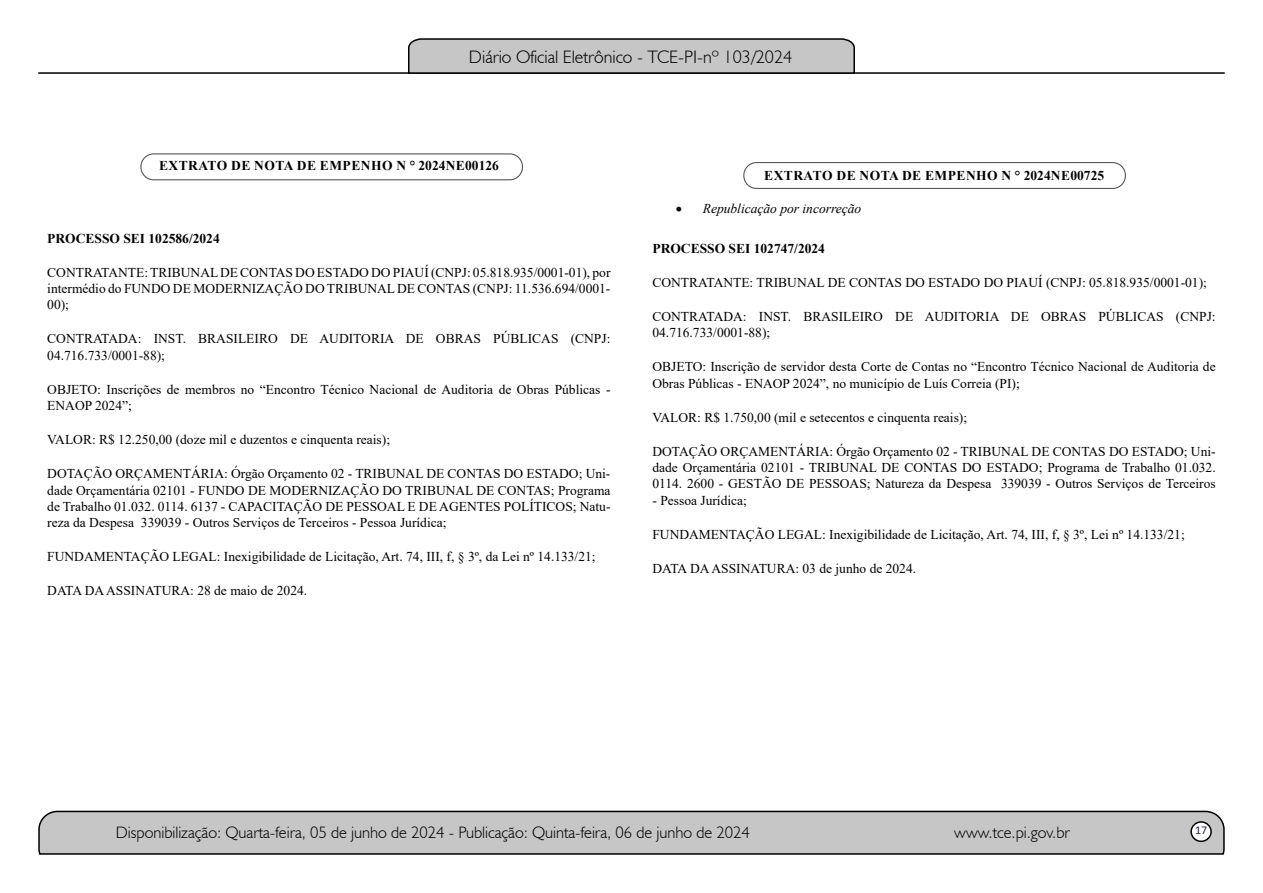
<style>
.page{position:relative;width:1263px;height:893px;background:#fff}
.page>*{position:absolute;margin:0;border:0;box-sizing:border-box;transform-origin:0 0}
.t1{font:300 18px "Humanist 521 BT";color:#000}
.t2{font:300 16.5px "Humanist 521 BT";color:#000}
.t3{font:13.5px/16.2px "Times New Roman";color:#000}
.t4{font:700 13.5px "Times New Roman";letter-spacing:.035em;color:#000}
.t5{font:700 13.5px "Times New Roman";color:#000}
.t6{font:italic 13.5px "Times New Roman";color:#000}
.t7{font:12px "Calibri";color:#212d4c}
</style>
<div class="page">
<svg style="left:38px;top:810px;width:1187px;height:45px;background:#b9b9b9"></svg>
<div style="left:1191px;top:822px;width:20px;height:19px;background:#fff;border-radius:50%"></div>
<div style="left:1190px;top:821px;width:22px;height:21px;border:2px solid #000;border-radius:50%"></div>
<hr style="left:38px;top:72px;width:1187px;height:2px;background:#000">
<svg style="left:407px;top:38px;width:449px;height:36px;background:#b4b4b4"></svg>
<div style="left:140px;top:153px;width:383px;height:27px;border:1px solid #575756;border-radius:13px"></div>
<div style="left:743px;top:162px;width:383px;height:27px;border:1px solid #575756;border-radius:13px"></div>
<h1 class="t1" style="left:469px;top:46px;width:325px">Diário Oficial Eletrônico - TCE-PI-nº 103/2024</h1>
<p class="t4" style="left:159px;top:156px;width:341px">EXTRATO DE NOTA DE EMPENHO N ° 2024NE00126</p>
<p class="t5" style="left:47px;top:228px;width:174px">PROCESSO SEI 102586/2024</p>
<p class="t3" style="left:47px;top:264px;width:565px;text-align:justify">CONTRATANTE: TRIBUNAL DE CONTAS DO ESTADO DO PIAUÍ (CNPJ: 05.818.935/0001-01), por intermédio do FUNDO DE MODERNIZAÇÃO DO TRIBUNAL DE CONTAS (CNPJ: 11.536.694/0001- 00);</p>
<p class="t3" style="left:47px;top:330px;width:565px">CONTRATADA: INST. BRASILEIRO DE AUDITORIA DE OBRAS PÚBLICAS (CNPJ:<br>04.716.733/0001-88);</p>
<p class="t3" style="left:47px;top:381px;width:565px">OBJETO: Inscrições de membros no “Encontro Técnico Nacional de Auditoria de Obras Públicas -<br>ENAOP 2024”;</p>
<p class="t3" style="left:47px;top:431px;width:344px">VALOR: R$ 12.250,00 (doze mil e duzentos e cinquenta reais);</p>
<p class="t3" style="left:47px;top:465px;width:565px;text-align:justify">DOTAÇÃO ORÇAMENTÁRIA: Órgão Orçamento 02 - TRIBUNAL DE CONTAS DO ESTADO; Uni&shy;dade Orçamentária 02101 - FUNDO DE MODERNIZAÇÃO DO TRIBUNAL DE CONTAS; Programa de Trabalho 01.032. 0114. 6137 - CAPACITAÇÃO DE PESSOAL E DE AGENTES POLÍTICOS; Natu&shy;reza da Despesa 339039 - Outros Serviços de Terceiros - Pessoa Jurídica;</p>
<p class="t3" style="left:47px;top:548px;width:550px">FUNDAMENTAÇÃO LEGAL: Inexigibilidade de Licitação, Art. 74, III, f, § 3º, da Lei nº 14.133/21;</p>
<p class="t3" style="left:47px;top:582px;width:261px">DATA DA ASSINATURA: 28 de maio de 2024.</p>
<p class="t4" style="left:764px;top:166px;width:341px">EXTRATO DE NOTA DE EMPENHO N ° 2024NE00725</p>
<p class="t6" style="left:676px;top:199px;width:187px">• Republicação por incorreção</p>
<p class="t5" style="left:652px;top:238px;width:174px">PROCESSO SEI 102747/2024</p>
<p class="t3" style="left:652px;top:274px;width:556px">CONTRATANTE: TRIBUNAL DE CONTAS DO ESTADO DO PIAUÍ (CNPJ: 05.818.935/0001-01);</p>
<p class="t3" style="left:652px;top:308px;width:565px">CONTRATADA: INST. BRASILEIRO DE AUDITORIA DE OBRAS PÚBLICAS (CNPJ:<br>04.716.733/0001-88);</p>
<p class="t3" style="left:652px;top:358px;width:565px">OBJETO: Inscrição de servidor desta Corte de Contas no “Encontro Técnico Nacional de Auditoria de<br>Obras Públicas - ENAOP 2024”, no município de Luís Correia (PI);</p>
<p class="t3" style="left:652px;top:409px;width:316px">VALOR: R$ 1.750,00 (mil e setecentos e cinquenta reais);</p>
<p class="t3" style="left:652px;top:443px;width:565px;text-align:justify">DOTAÇÃO ORÇAMENTÁRIA: Órgão Orçamento 02 - TRIBUNAL DE CONTAS DO ESTADO; Uni&shy;dade Orçamentária 02101 - TRIBUNAL DE CONTAS DO ESTADO; Programa de Trabalho 01.032.<br>0114. 2600 - GESTÃO DE PESSOAS; Natureza da Despesa 339039 - Outros Serviços de Terceiros</p>
<p class="t3" style="left:652px;top:492px;width:96px">- Pessoa Jurídica;</p>
<p class="t3" style="left:652px;top:526px;width:534px">FUNDAMENTAÇÃO LEGAL: Inexigibilidade de Licitação, Art. 74, III, f, § 3º, Lei nº 14.133/21;</p>
<p class="t3" style="left:652px;top:560px;width:265px">DATA DA ASSINATURA: 03 de junho de 2024.</p>
<p class="t2" style="left:116px;top:822px;width:635px">Disponibilização: Quarta-feira, 05 de junho de 2024 - Publicação: Quinta-feira, 06 de junho de 2024</p>
<p class="t2" style="left:954px;top:822px;width:117px">www.tce.pi.gov.br</p>
<p class="t7" style="left:1195px;top:821px;width:14px">17</p>
</div>
